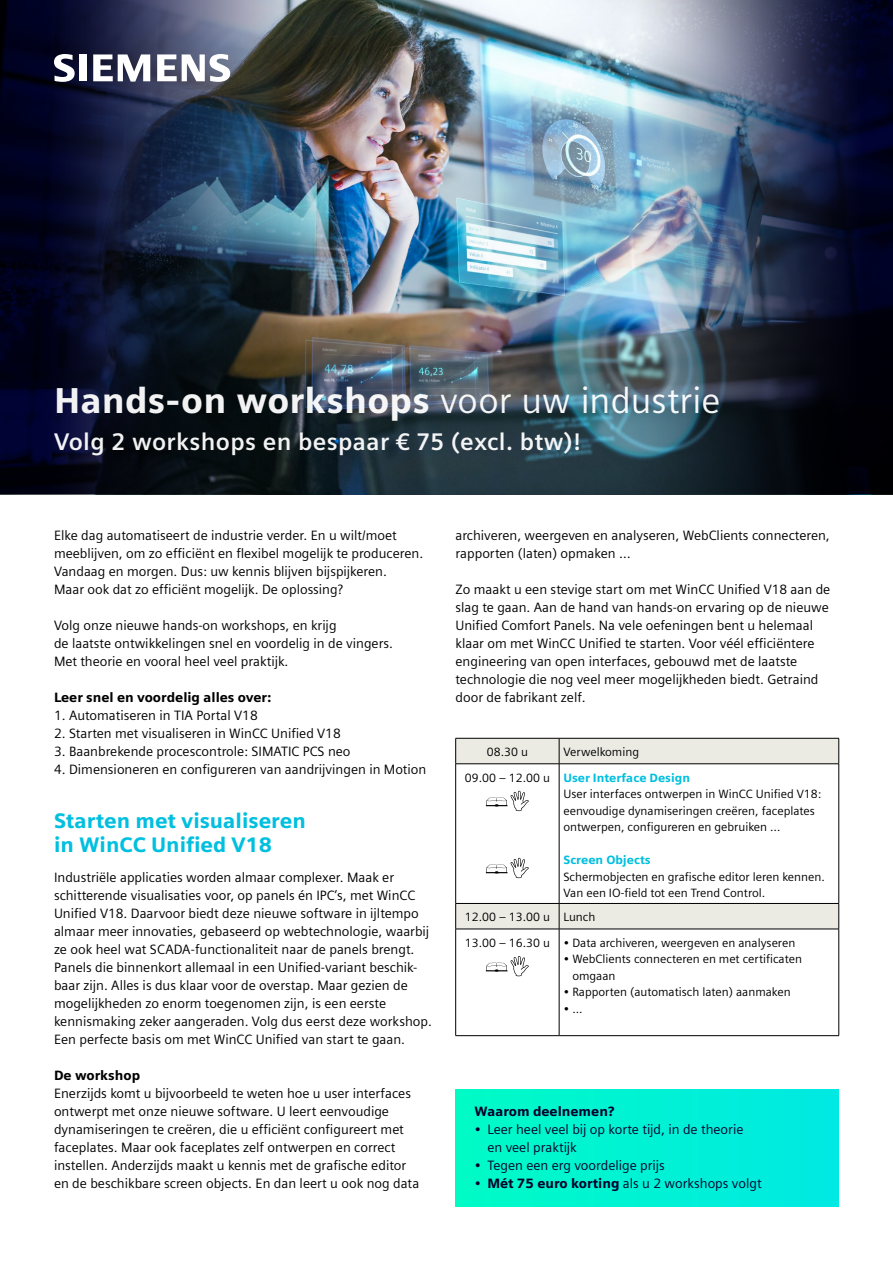
<style>
.page{position:relative;width:893px;height:1263px;background:#fff}
.page>*{position:absolute;margin:0;border:0;box-sizing:border-box;transform-origin:0 0}
.t1{font:900 36px "Siemens Sans";letter-spacing:.005em;color:#fff}
.t2{font:700 24px "Siemens Sans";letter-spacing:.015em;color:#fff}
.t3{font:900 21px/24px "Siemens Sans";color:#00bfdf}
.t4{font:13.5px/18px "Siemens Sans";color:#000}
.t5{font:13.5px/18px "Siemens Sans";color:#00002c}
.t6{font:900 13.5px "Siemens Sans";color:#000}
.t7{font:900 13.5px "Siemens Sans";color:#00002c}
.t8{font:12px/16.5px "Siemens Sans";color:#000}
.t9{font:900 12px "Siemens Sans";color:#00bfdf}
.s1{font-weight:400}
.s2{font-weight:900;color:#00bfdf}
.s3{font-weight:900}
</style>
<div class="page">
<img style="left:0;top:0;width:893px;height:495px">
<div style="left:455px;top:1090px;width:384px;height:116px;background:linear-gradient(to right,#00fbc5,#00e9e3)"></div>
<svg style="left:456px;top:739px;width:382px;height:190px"></svg>
<hr style="left:455px;top:764px;width:1px;height:139px;background:#000">
<hr style="left:559px;top:764px;width:1px;height:139px;background:#000">
<hr style="left:838px;top:764px;width:1px;height:139px;background:#000">
<hr style="left:455px;top:929px;width:1px;height:106px;background:#000">
<hr style="left:559px;top:929px;width:1px;height:106px;background:#000">
<hr style="left:838px;top:929px;width:1px;height:106px;background:#000">
<svg style="left:455px;top:739px;width:1px;height:24px"></svg>
<hr style="left:455px;top:738px;width:104px;height:1px;background:#000">
<hr style="left:559px;top:738px;width:280px;height:1px;background:#000">
<svg style="left:559px;top:738px;width:1px;height:25px"></svg>
<svg style="left:838px;top:738px;width:1px;height:25px"></svg>
<hr style="left:455px;top:763px;width:104px;height:1px;background:#000">
<hr style="left:559px;top:763px;width:280px;height:1px;background:#000">
<svg style="left:455px;top:904px;width:1px;height:25px"></svg>
<hr style="left:455px;top:903px;width:104px;height:1px;background:#000">
<hr style="left:559px;top:903px;width:280px;height:1px;background:#000">
<svg style="left:559px;top:904px;width:1px;height:25px"></svg>
<svg style="left:838px;top:904px;width:1px;height:25px"></svg>
<hr style="left:455px;top:929px;width:104px;height:1px;background:#000">
<hr style="left:559px;top:929px;width:280px;height:1px;background:#000">
<hr style="left:455px;top:1035px;width:104px;height:1px;background:#000">
<hr style="left:559px;top:1035px;width:280px;height:1px;background:#000">
<svg style="left:486px;top:791px;width:43px;height:20px"></svg>
<svg style="left:486px;top:858px;width:43px;height:20px"></svg>
<svg style="left:486px;top:956px;width:43px;height:20px"></svg>
<img style="left:0;top:0;width:364px;height:493px">
<img style="left:634px;top:0;width:259px;height:493px">
<svg style="left:54px;top:54px;width:32px;height:28px"></svg>
<svg style="left:93px;top:54px;width:57px;height:28px"></svg>
<svg style="left:157px;top:54px;width:73px;height:28px"></svg>
<h1 class="t1" style="left:54px;top:380px;width:668px">Hands-on workshops <span class="s1">voor uw industrie</span></h1>
<h2 class="t2" style="left:54px;top:428px;width:529px">Volg 2 workshops en bespaar € 75 (excl. btw)!</h2>
<p class="t4" style="left:54px;top:526px;width:371px">Elke dag automatiseert de industrie verder. En u wilt/moet meeblijven, om zo efficiënt en flexibel mogelijk te produceren.<br>Vandaag en morgen. Dus: uw kennis blijven bijspijkeren.<br>Maar ook dat zo efficiënt mogelijk. De oplossing?</p>
<p class="t4" style="left:54px;top:616px;width:340px">Volg onze nieuwe hands-on workshops, en krijg<br>de laatste ontwikkelingen snel en voordelig in de vingers.<br>Met theorie en vooral heel veel praktijk.</p>
<p class="t6" style="left:54px;top:690px;width:219px">Leer snel en voordelig alles over:</p>
<p class="t4" style="left:54px;top:706px;width:205px">1. Automatiseren in TIA Portal V18</p>
<p class="t4" style="left:54px;top:724px;width:288px">2. Starten met visualiseren in WinCC Unified V18</p>
<p class="t4" style="left:54px;top:742px;width:298px">3. Baanbrekende procescontrole: SIMATIC PCS neo</p>
<p class="t4" style="left:54px;top:760px;width:374px">4. Dimensioneren en configureren van aandrijvingen in Motion</p>
<h3 class="t3" style="left:54px;top:809px;width:253px">Starten met visualiseren in WinCC Unified V18</h3>
<p class="t4" style="left:54px;top:868px;width:379px">Industriële applicaties worden almaar complexer. Maak er schitterende visualisaties voor, op panels én IPC’s, met WinCC Unified V18. Daarvoor biedt deze nieuwe software in ijltempo almaar meer innovaties, gebaseerd op webtechnologie, waarbij ze ook heel wat SCADA-functionaliteit naar de panels brengt.<br>Panels die binnenkort allemaal in een Unified-variant beschik&shy;baar zijn. Alles is dus klaar voor de overstap. Maar gezien de mogelijkheden zo enorm toegenomen zijn, is een eerste kennismaking zeker aangeraden. Volg dus eerst deze workshop.<br>Een perfecte basis om met WinCC Unified van start te gaan.</p>
<p class="t6" style="left:54px;top:1068px;width:88px">De workshop</p>
<p class="t4" style="left:54px;top:1084px;width:367px">Enerzijds komt u bijvoorbeeld te weten hoe u user interfaces ontwerpt met onze nieuwe software. U leert eenvoudige dynamiseringen te creëren, die u efficiënt configureert met faceplates. Maar ook faceplates zelf ontwerpen en correct instellen. Anderzijds maakt u kennis met de grafische editor en de beschikbare screen objects. En dan leert u ook nog data</p>
<p class="t4" style="left:455px;top:526px;width:376px">archiveren, weergeven en analyseren, WebClients connecteren, rapporten (laten) opmaken …</p>
<p class="t4" style="left:455px;top:580px;width:376px">Zo maakt u een stevige start om met WinCC Unified V18 aan de slag te gaan. Aan de hand van hands-on ervaring op de nieuwe Unified Comfort Panels. Na vele oefeningen bent u helemaal klaar om met WinCC Unified te starten. Voor véél efficiëntere engineering van open interfaces, gebouwd met de laatste technologie die nog veel meer mogelijkheden biedt. Getraind door de fabrikant zelf.</p>
<p class="t8" style="left:465px;top:739px;width:227px;line-height:25.8px;text-indent:98px">Verwelkoming<br>09.00 – 12.00 u <span class="s2">User Interface Design</span></p>
<p class="t8" style="left:563px;top:786px;width:259px">User interfaces ontwerpen in WinCC Unified V18: eenvoudige dynamiseringen creëren, faceplates ontwerpen, configureren en gebruiken …</p>
<p class="t9" style="left:563px;top:853px;width:89px">Screen Objects</p>
<p class="t8" style="left:563px;top:868px;width:263px">Schermobjecten en grafische editor leren kennen.<br>Van een IO-field tot een Trend Control.</p>
<p class="t8" style="left:465px;top:904px;width:332px;line-height:26px">12.00 – 13.00 u Lunch<br>13.00 – 16.30 u • Data archiveren, weergeven en analyseren</p>
<p class="t8" style="left:572px;top:951px;width:231px;text-indent:-9px">• WebClients connecteren en met certificaten omgaan</p>
<p class="t8" style="left:563px;top:984px;width:229px">• Rapporten (automatisch laten) aanmaken</p>
<p class="t8" style="left:563px;top:1000px;width:21px">• ...</p>
<p class="t8" style="left:487px;top:743px;width:43px">08.30 u</p>
<p class="t7" style="left:475px;top:1104px;width:141px">Waarom deelnemen?</p>
<p class="t5" style="left:487px;top:1120px;width:258px;text-indent:-13px">• Leer heel veel bij op korte tijd, in de theorie en veel praktijk</p>
<p class="t5" style="left:475px;top:1156px;width:192px">• Tegen een erg voordelige prijs</p>
<p class="t5" style="left:475px;top:1174px;width:289px">• <span class="s3">Mét 75 euro korting</span> als u 2 workshops volgt</p>
</div>
